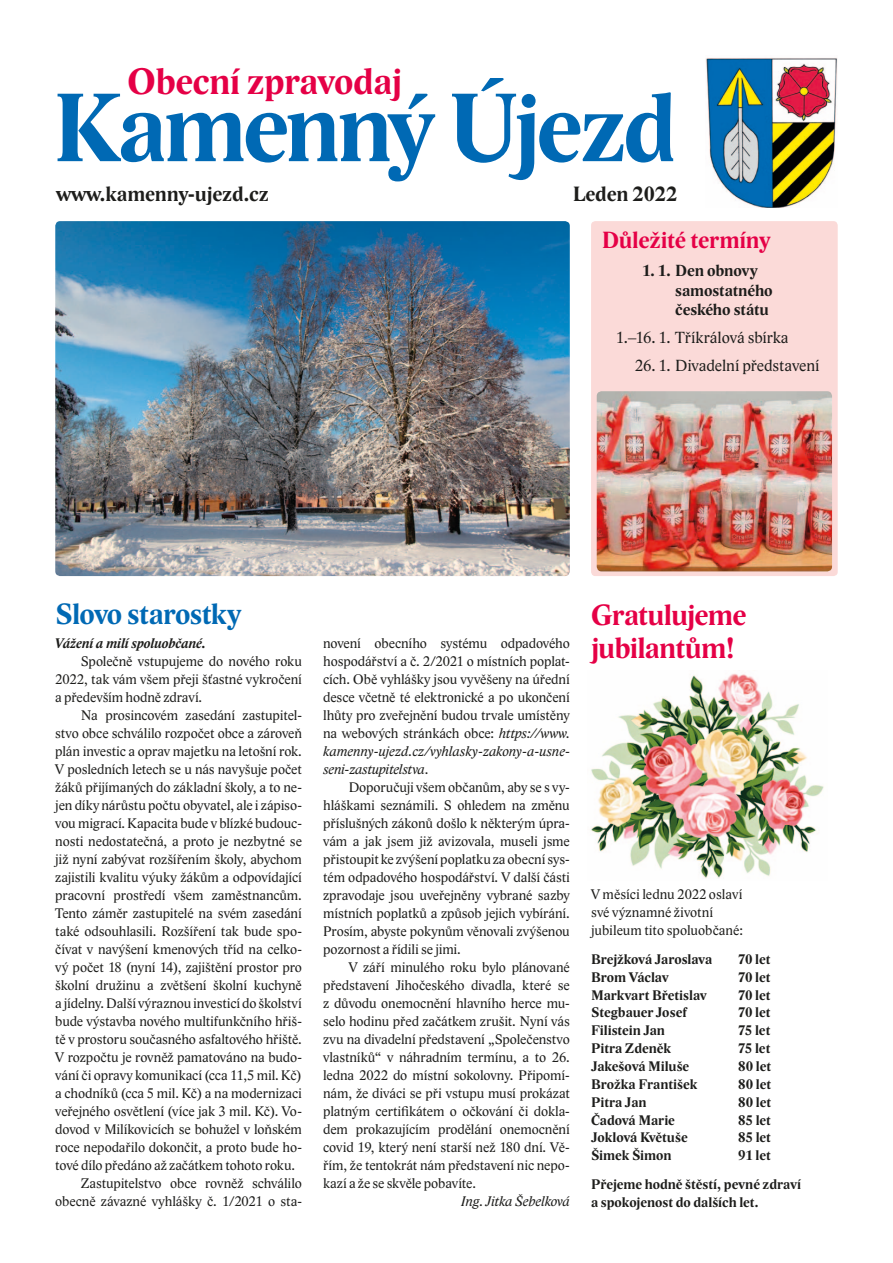
<style>
.page{position:relative;width:893px;height:1263px;background:#fff}
.page>*{position:absolute;margin:0;border:0;box-sizing:border-box;transform-origin:0 0}
.t1{font:700 99.45px "Lido STF";letter-spacing:-.04em;color:#0069b4}
.t2{font:700 37.65px "Lido STF";letter-spacing:-.01em;color:#e50046}
.t3{font:700 30px/33px "Lido STF";letter-spacing:-.02em;color:#e50046}
.t4{font:700 30px "Lido STF";letter-spacing:-.02em;color:#0069b4}
.t5{font:700 24px "Lido STF";letter-spacing:-.005em;color:#e50046}
.t6{font:700 21.15px "Lido STF";color:#1d1d1b}
.t7{font:16.5px "Lido STF";color:#1d1d1b}
.t8{font:700 16.5px/19.5px "Lido STF";color:#1d1d1b}
.t9{font:14.25px/18px "Lido STF";letter-spacing:-.005em;color:#1d1d1b;text-align:justify}
.t10{font:700 14.25px/29px "Lido STF";letter-spacing:.005em;color:#1d1d1b}
.t11{font:italic 700 14.25px "Lido STF";letter-spacing:.005em;color:#1d1d1b}
.t12{font:italic 14.25px "Lido STF";letter-spacing:-.01em;color:#1d1d1b}
.s1{font-style:italic}
</style>
<div class="page">
<img style="left:55px;top:221px;width:515px;height:355px">
<img style="left:706px;top:57px;width:132px;height:151px">
<div style="left:591px;top:221px;width:247px;height:355px;background:#fbdad8;border-radius:4px"></div>
<img style="left:591px;top:673px;width:233px;height:205px">
<img style="left:597px;top:391px;width:235px;height:180px">
<h2 class="t2" style="left:128px;top:61px;width:276px">Obecní zpravodaj</h2>
<h1 class="t1" style="left:52px;top:75px;width:627px">Kamenný Újezd</h1>
<h3 class="t6" style="left:56px;top:182px;width:214px">www.kamenny-ujezd.cz</h3>
<h3 class="t6" style="left:573px;top:182px;width:106px">Leden 2022</h3>
<h3 class="t5" style="left:602px;top:228px;width:170px">Důležité termíny</h3>
<p class="t8" style="left:675px;top:261px;width:99px;text-indent:-33px">1. 1. Den obnovy samostatného českého státu</p>
<p class="t7" style="left:616px;top:329px;width:174px">1.–16. 1. Tříkrálová sbírka</p>
<p class="t7" style="left:635px;top:357px;width:186px">26. 1. Divadelní představení</p>
<h3 class="t4" style="left:55px;top:598px;width:187px">Slovo starostky</h3>
<p class="t11" style="left:55px;top:636px;width:152px">Vážení a milí spoluobčané.</p>
<p class="t9" style="left:55px;top:652px;width:248px;text-indent:26px">Společně vstupujeme do nového roku 2022, tak vám všem přeji šťastné vykročení a především hodně zdraví.</p>
<p class="t9" style="left:81px;top:706px;width:223px">Na prosincovém zasedání zastupitel-</p>
<p class="t9" style="left:55px;top:724px;width:248px">stvo obce schválilo rozpočet obce a zároveň</p>
<p class="t9" style="left:55px;top:742px;width:248px">plán investic a oprav majetku na letošní rok.</p>
<p class="t9" style="left:55px;top:760px;width:248px">V posledních letech se u nás navyšuje počet</p>
<p class="t9" style="left:55px;top:778px;width:248px">žáků přijímaných do základní školy, a to ne-</p>
<p class="t9" style="left:55px;top:796px;width:248px">jen díky nárůstu počtu obyvatel, ale i zápiso-</p>
<p class="t9" style="left:55px;top:814px;width:248px">vou migrací. Kapacita bude v blízké budouc-</p>
<p class="t9" style="left:55px;top:832px;width:248px">nosti nedostatečná, a proto je nezbytné se</p>
<p class="t9" style="left:55px;top:850px;width:248px">již nyní zabývat rozšířením školy, abychom</p>
<p class="t9" style="left:55px;top:868px;width:248px">zajistili kvalitu výuky žákům a odpovídající</p>
<p class="t9" style="left:55px;top:886px;width:248px">pracovní prostředí všem zaměstnancům.</p>
<p class="t9" style="left:55px;top:904px;width:248px">Tento záměr zastupitelé na svém zasedání</p>
<p class="t9" style="left:55px;top:922px;width:248px">také odsouhlasili. Rozšíření tak bude spo-</p>
<p class="t9" style="left:55px;top:940px;width:248px">čívat v navýšení kmenových tříd na celko-</p>
<p class="t9" style="left:55px;top:958px;width:248px">vý počet 18 (nyní 14), zajištění prostor pro</p>
<p class="t9" style="left:55px;top:976px;width:248px">školní družinu a zvětšení školní kuchyně</p>
<p class="t9" style="left:55px;top:994px;width:248px">a jídelny. Další výraznou investicí do školství</p>
<p class="t9" style="left:55px;top:1012px;width:248px">bude výstavba nového multifunkčního hřiš-</p>
<p class="t9" style="left:55px;top:1030px;width:248px">tě v prostoru současného asfaltového hřiště.</p>
<p class="t9" style="left:55px;top:1048px;width:248px">V rozpočtu je rovněž pamatováno na budo-</p>
<p class="t9" style="left:55px;top:1066px;width:248px">vání či opravy komunikací (cca 11,5 mil. Kč)</p>
<p class="t9" style="left:55px;top:1084px;width:248px">a chodníků (cca 5 mil. Kč) a na modernizaci</p>
<p class="t9" style="left:55px;top:1102px;width:248px">veřejného osvětlení (více jak 3 mil. Kč). Vo-</p>
<p class="t9" style="left:55px;top:1120px;width:248px">dovod v Milíkovicích se bohužel v loňském</p>
<p class="t9" style="left:55px;top:1138px;width:248px">roce nepodařilo dokončit, a proto bude ho-</p>
<p class="t9" style="left:55px;top:1156px;width:241px">tové dílo předáno až začátkem tohoto roku.</p>
<p class="t9" style="left:81px;top:1174px;width:223px">Zastupitelstvo obce rovněž schválilo</p>
<p class="t9" style="left:55px;top:1192px;width:248px">obecně závazné vyhlášky č. 1/2021 o sta-</p>
<p class="t9" style="left:323px;top:634px;width:248px">novení obecního systému odpadového hospodářství a č. 2/2021 o místních poplat&shy;cích. Obě vyhlášky jsou vyvěšeny na úřední desce včetně té elektronické a po ukončení lhůty pro zveřejnění budou trvale umístěny na webových stránkách obce: <span class="s1">https://www. kamenny-ujezd.cz/vyhlasky-zakony-a-usne&shy;seni-zastupitelstva</span>.</p>
<p class="t9" style="left:323px;top:778px;width:248px;text-indent:26px">Doporučuji všem občanům, aby se s vy&shy;hláškami seznámili. S ohledem na změnu příslušných zákonů došlo k některým úpra&shy;vám a jak jsem již avizovala, museli jsme přistoupit ke zvýšení poplatku za obecní sys&shy;tém odpadového hospodářství. V další části zpravodaje jsou uveřejněny vybrané sazby místních poplatků a způsob jejich vybírání.<br>Prosím, abyste pokynům věnovali zvýšenou pozornost a řídili se jimi.</p>
<p class="t9" style="left:323px;top:958px;width:248px;text-indent:26px">V září minulého roku bylo plánované představení Jihočeského divadla, které se z důvodu onemocnění hlavního herce mu&shy;selo hodinu před začátkem zrušit. Nyní vás zvu na divadelní představení „Společenstvo vlastníků“ v náhradním termínu, a to 26. ledna 2022 do místní sokolovny. Připomí&shy;nám, že diváci se při vstupu musí prokázat platným certifikátem o očkování či dokla&shy;dem prokazujícím prodělání onemocnění covid 19, který není starší než 180 dní. Vě&shy;řím, že tentokrát nám představení nic nepo&shy;kazí a že se skvěle pobavíte.</p>
<p class="t12" style="left:461px;top:1194px;width:110px">Ing. Jitka Šebelková</p>
<h3 class="t3" style="left:591px;top:599px;width:157px">Gratulujeme jubilantům!</h3>
<p class="t9" style="left:591px;top:886px;width:153px;text-align:left">V měsíci lednu 2022 oslaví své významné životní jubileum tito spoluobčané:</p>
<p class="t10" style="left:591px;top:945px;width:123px">Brejžková Jaroslava</p>
<p class="t10" style="left:738px;top:945px;width:34px">70 let</p>
<p class="t10" style="left:591px;top:963px;width:79px">Brom Václav</p>
<p class="t10" style="left:738px;top:963px;width:34px">70 let</p>
<p class="t10" style="left:591px;top:981px;width:117px">Markvart Břetislav</p>
<p class="t10" style="left:738px;top:981px;width:34px">70 let</p>
<p class="t10" style="left:591px;top:998px;width:97px">Stegbauer Josef</p>
<p class="t10" style="left:738px;top:998px;width:34px">70 let</p>
<p class="t10" style="left:591px;top:1016px;width:75px">Filistein Jan</p>
<p class="t10" style="left:738px;top:1016px;width:34px">75 let</p>
<p class="t10" style="left:591px;top:1034px;width:82px">Pitra Zdeněk</p>
<p class="t10" style="left:738px;top:1034px;width:34px">75 let</p>
<p class="t10" style="left:591px;top:1052px;width:100px">Jakešová Miluše</p>
<p class="t10" style="left:738px;top:1052px;width:34px">80 let</p>
<p class="t10" style="left:591px;top:1070px;width:108px">Brožka František</p>
<p class="t10" style="left:738px;top:1070px;width:34px">80 let</p>
<p class="t10" style="left:591px;top:1088px;width:57px">Pitra Jan</p>
<p class="t10" style="left:738px;top:1088px;width:34px">80 let</p>
<p class="t10" style="left:591px;top:1106px;width:85px">Čadová Marie</p>
<p class="t10" style="left:738px;top:1106px;width:34px">85 let</p>
<p class="t10" style="left:591px;top:1123px;width:98px">Joklová Květuše</p>
<p class="t10" style="left:738px;top:1123px;width:34px">85 let</p>
<p class="t10" style="left:591px;top:1141px;width:82px">Šimek Šimon</p>
<p class="t10" style="left:591px;top:1141px;width:211px;text-indent:147px">91 let<br>Přejeme hodně štěstí, pevné zdraví</p>
<p class="t10" style="left:591px;top:1188px;width:169px">a spokojenost do dalších let.</p>
</div>
